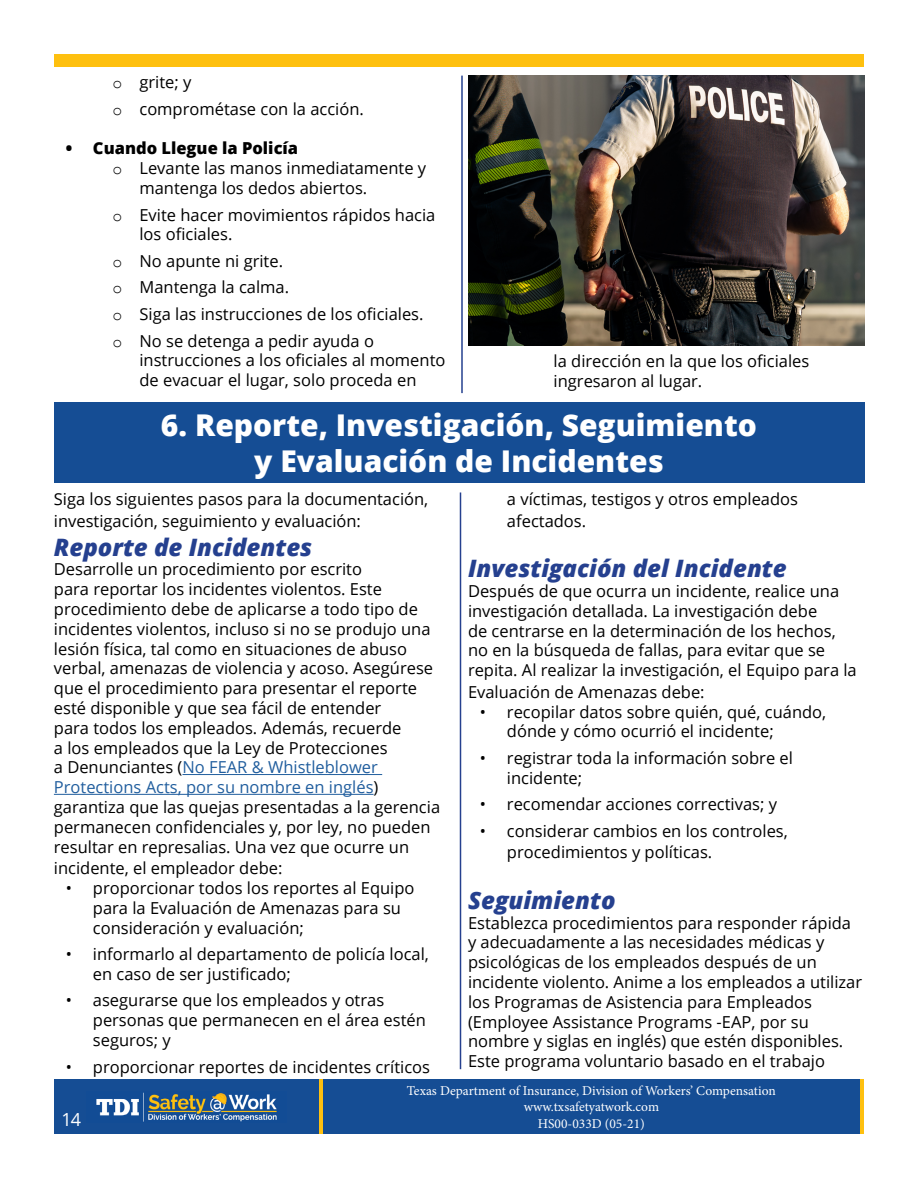
<style>
.page{position:relative;width:918px;height:1188px;background:#fff}
.page>*{position:absolute;margin:0;border:0;box-sizing:border-box;transform-origin:0 0}
.t1{font:800 30px/36px "Open Sans";color:#fff;text-align:center}
.t2{font:italic 800 24px "Open Sans";color:#25408f}
.t3{font:18px "Open Sans";color:#fff}
.t4{font:16.5px/19.8px "Open Sans";color:#000}
.t5{font:800 16.5px "Open Sans";color:#000}
.t6{font:13.5px/16.2px "Minion Pro";color:#fff;text-align:center}
.s1{font-family:"Courier New"}
.s2{color:#215e9e}
</style>
<div class="page">
<img style="left:468px;top:76px;width:396px;height:270px">
<div style="left:54px;top:402px;width:810px;height:81px;background:#154d94"></div>
<div style="left:54px;top:1080px;width:810px;height:54px;background:#154d94"></div>
<img style="left:96px;top:1092px;width:181px;height:30px">
<hr style="left:860px;top:1080px;width:4px;height:54px;background:#fec00f">
<hr style="left:319px;top:1080px;width:4px;height:54px;background:#fec00f">
<hr style="left:460px;top:492px;width:1px;height:577px;background:#25408f">
<hr style="left:461px;top:76px;width:2px;height:317px;background:#25408f">
<div style="left:54px;top:54px;width:810px;height:13px;background:#fec00f"></div>
<hr style="left:182px;top:774px;width:200px;height:1px;background:#215e9e">
<hr style="left:54px;top:794px;width:320px;height:1px;background:#215e9e">
<p class="t4" style="left:113px;top:69px;width:253px;line-height:26.5px"><span class="s1">o</span> grite; y<br><span class="s1">o</span> comprométase con la acción.</p>
<p class="t5" style="left:66px;top:136px;width:234px">• Cuando Llegue la Policía</p>
<p class="t4" style="left:112px;top:158px;width:315px"><span class="s1">o</span> Levante las manos inmediatamente y</p>
<p class="t4" style="left:139px;top:178px;width:229px">mantenga los dedos abiertos.</p>
<p class="t4" style="left:139px;top:204px;width:297px;text-indent:-27px"><span class="s1">o</span> Evite hacer movimientos rápidos hacia los oficiales.</p>
<p class="t4" style="left:112px;top:247px;width:313px;line-height:26.5px"><span class="s1">o</span> No apunte ni grite.<br><span class="s1">o</span> Mantenga la calma.<br><span class="s1">o</span> Siga las instrucciones de los oficiales. <span class="s1">o</span> No se detenga a pedir ayuda o</p>
<p class="t4" style="left:139px;top:350px;width:308px">instrucciones a los oficiales al momento</p>
<p class="t4" style="left:554px;top:351px;width:257px">la dirección en la que los oficiales</p>
<p class="t4" style="left:139px;top:370px;width:279px">de evacuar el lugar, solo proceda en</p>
<p class="t4" style="left:554px;top:370px;width:150px">ingresaron al lugar.</p>
<h1 class="t1" style="left:161px;top:406px;width:597px">6. Reporte, Investigación, Seguimiento y Evaluación de Incidentes</h1>
<p class="t4" style="left:54px;top:488px;width:376px;line-height:21.6px">Siga los siguientes pasos para la documentación, investigación, seguimiento y evaluación:</p>
<h2 class="t2" style="left:54px;top:529px;width:260px">Reporte de Incidentes</h2>
<p class="t4" style="left:54px;top:559px;width:388px">Desarrolle un procedimiento por escrito<br>para reportar los incidentes violentos. Este procedimiento debe de aplicarse a todo tipo de incidentes violentos, incluso si no se produjo una lesión física, tal como en situaciones de abuso verbal, amenazas de violencia y acoso. Asegúrese que el procedimiento para presentar el reporte esté disponible y que sea fácil de entender<br>para todos los empleados. Además, recuerde<br>a los empleados que la Ley de Protecciones<br>a Denunciantes (<span class="s2">No FEAR &amp; Whistleblower Protections Acts, por su nombre en inglés</span>) garantiza que las quejas presentadas a la gerencia permanecen confidenciales y, por ley, no pueden resultar en represalias. Una vez que ocurre un</p>
<p class="t4" style="left:54px;top:858px;width:230px">incidente, el empleador debe:</p>
<p class="t4" style="left:93px;top:878px;width:323px;text-indent:-27px">• proporcionar todos los reportes al Equipo para la Evaluación de Amenazas para su consideración y evaluación;</p>
<p class="t4" style="left:93px;top:944px;width:338px;text-indent:-27px">• informarlo al departamento de policía local, en caso de ser justificado;</p>
<p class="t4" style="left:93px;top:990px;width:335px;text-indent:-27px">• asegurarse que los empleados y otras personas que permanecen en el área estén seguros; y</p>
<p class="t4" style="left:66px;top:1056px;width:366px">• proporcionar reportes de incidentes críticos</p>
<p class="t4" style="left:507px;top:488px;width:293px;line-height:21.6px">a víctimas, testigos y otros empleados afectados.</p>
<h2 class="t2" style="left:468px;top:550px;width:320px">Investigación del Incidente</h2>
<p class="t4" style="left:468px;top:581px;width:390px">Después de que ocurra un incidente, realice una investigación detallada. La investigación debe<br>de centrarse en la determinación de los hechos, no en la búsqueda de fallas, para evitar que se repita. Al realizar la investigación, el Equipo para la</p>
<p class="t4" style="left:468px;top:681px;width:238px">Evaluación de Amenazas debe:</p>
<p class="t4" style="left:507px;top:701px;width:321px;text-indent:-27px">• recopilar datos sobre quién, qué, cuándo, dónde y cómo ocurrió el incidente;</p>
<p class="t4" style="left:507px;top:748px;width:288px;text-indent:-27px">• registrar toda la información sobre el incidente;</p>
<p class="t4" style="left:480px;top:794px;width:299px">• recomendar acciones correctivas; y</p>
<p class="t4" style="left:507px;top:820px;width:282px;line-height:21.6px;text-indent:-27px">• considerar cambios en los controles, procedimientos y políticas.</p>
<h2 class="t2" style="left:468px;top:882px;width:149px">Seguimiento</h2>
<p class="t4" style="left:468px;top:912px;width:396px">Establezca procedimientos para responder rápida y adecuadamente a las necesidades médicas y psicológicas de los empleados después de un incidente violento. Anime a los empleados a utilizar los Programas de Asistencia para Empleados (Employee Assistance Programs -EAP, por su nombre y siglas en inglés) que estén disponibles.<br>Este programa voluntario basado en el trabajo</p>
<p class="t6" style="left:407px;top:1083px;width:370px">Texas Department of Insurance, Division of Workers’ Compensation www.txsafetyatwork.com</p>
<p class="t3" style="left:62px;top:1107px;width:21px">14</p>
<p class="t6" style="left:538px;top:1115px;width:109px">HS00-033D (05-21)</p>
</div>
